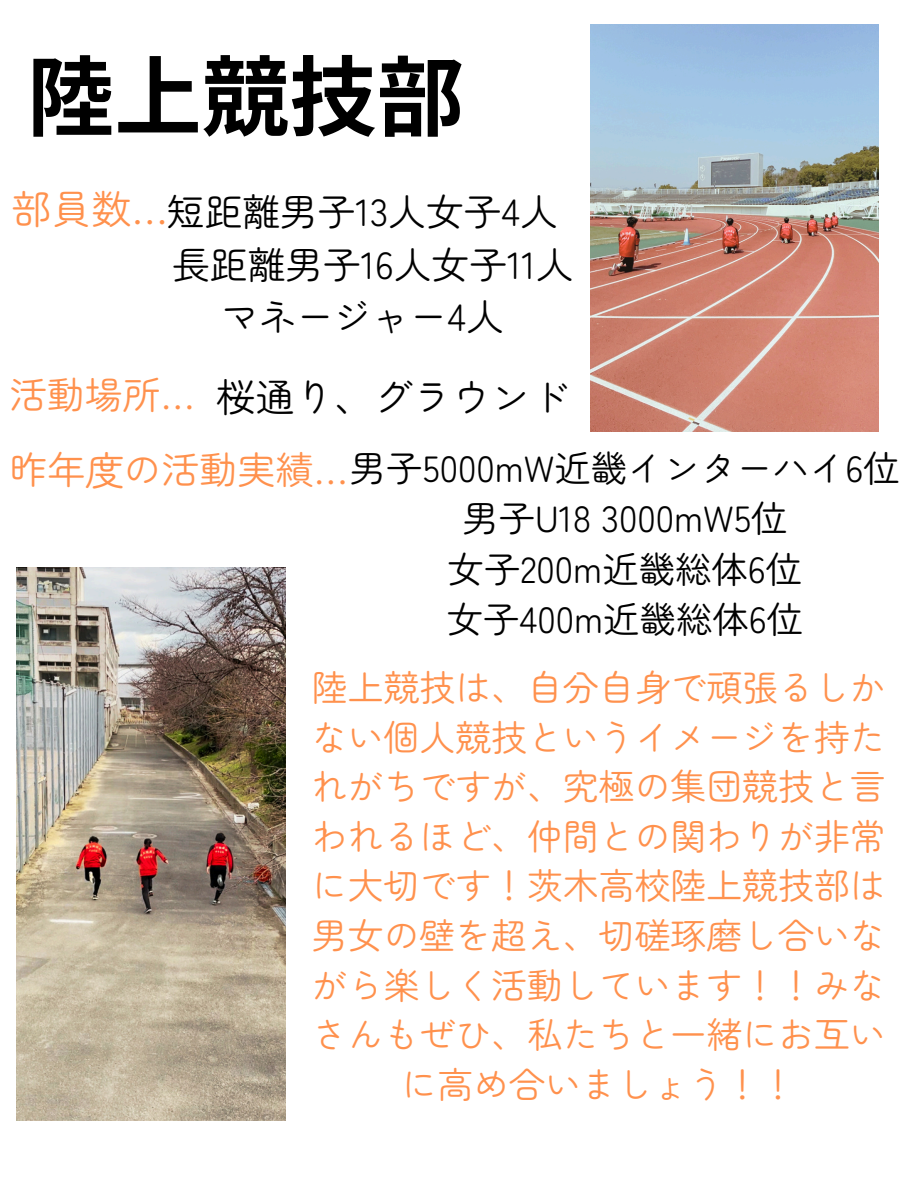
<style>
.page{position:relative;width:900px;height:1200px;background:#fff}
.page>*{position:absolute;margin:0;border:0;box-sizing:border-box;transform-origin:0 0}
.t1{font:700 87.5px "Noto Sans JP";color:#000}
.t2{font:40px "Zen Maru Gothic";color:#ff914d}
.t3{font:39.25px "Zen Maru Gothic";color:#000}
.t4{font:37.75px/52.2px "Zen Maru Gothic";color:#000;text-align:center}
.t5{font:37.75px "Zen Maru Gothic";color:#ff914d}
.t6{font:36.38px/50.5px "Zen Maru Gothic";color:#000;text-align:center}
.t7{font:35.88px/49.6px "Zen Maru Gothic";color:#ff914d;text-align:center}
.s1{font-size:38px;color:#ff914d}
</style>
<div class="page">
<img style="left:591px;top:24px;width:287px;height:407px">
<img style="left:17px;top:568px;width:268px;height:553px">
<h2 class="t1" style="left:27px;top:28px;width:439px">陸上競技部</h2>
<h2 class="t2" style="left:12px;top:178px;width:158px">部員数…</h2>
<h2 class="t4" style="left:167px;top:184px;width:408px">短距離男子13人女子4人長距離男子16人女子11人マネージャー4人</h2>
<h2 class="t5" style="left:10px;top:365px;width:187px">活動場所…</h2>
<h2 class="t6" style="left:10px;top:441px;width:892px"><span class="s1">昨年度の活動実績…</span>男子5000mW近畿インターハイ6位</h2>
<h2 class="t3" style="left:216px;top:367px;width:355px">桜通り、グラウンド</h2>
<p class="t6" style="left:447px;top:491px;width:358px">男子U18 3000mW5位女子200m近畿総体6位女子400m近畿総体6位</p>
<p class="t7" style="left:312px;top:661px;width:575px">陸上競技は、自分自身で頑張るしかない個人競技というイメージを持たれがちですが、究極の集団競技と言われるほど、仲間との関わりが非常に大切です！茨木高校陸上競技部は男女の壁を超え、切磋琢磨し合いながら楽しく活動しています！！みなさんもぜひ、私たちと一緒にお互いに高め合いましょう！！</p>
</div>
